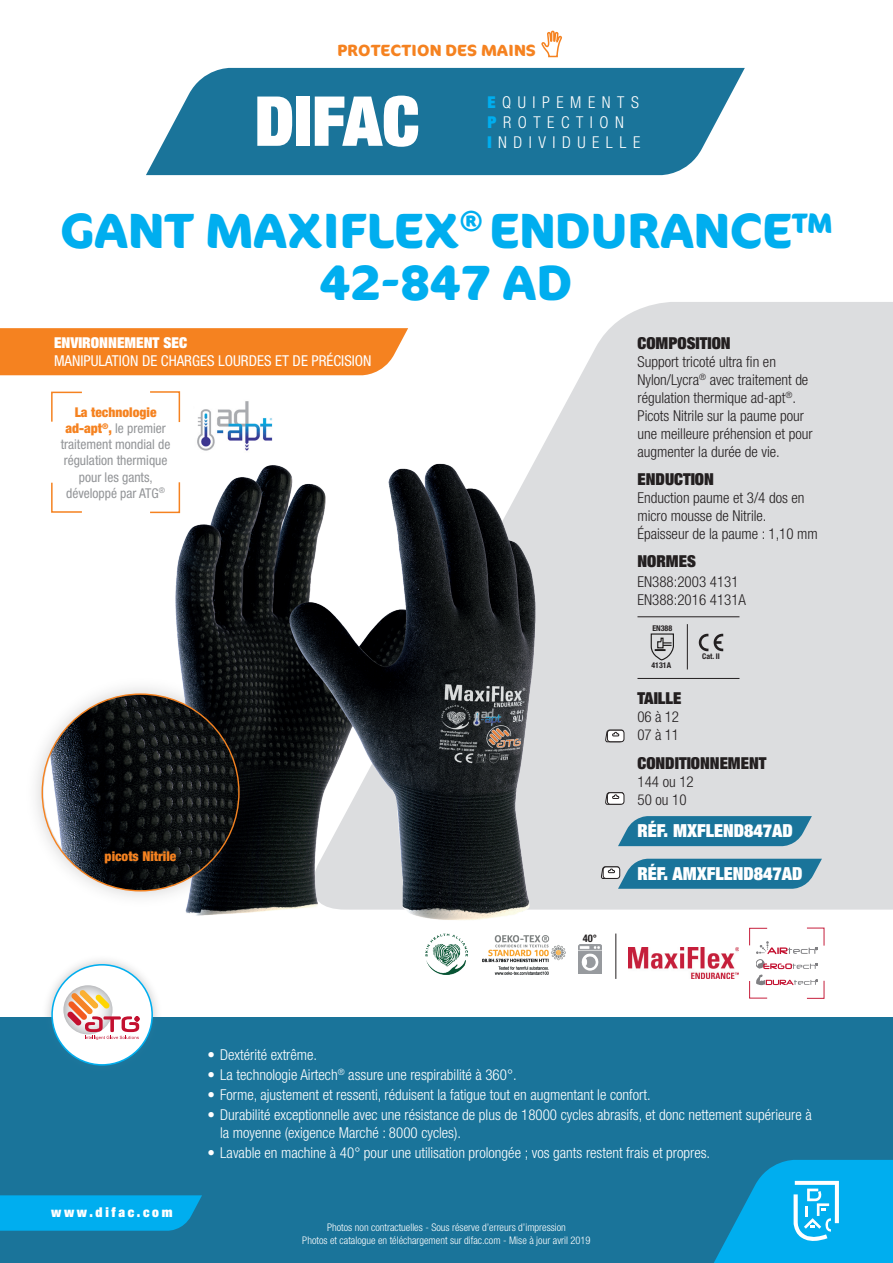
<style>
.page{position:relative;width:893px;height:1263px;background:#fff}
.page>*{position:absolute;margin:0;border:0;box-sizing:border-box;transform-origin:0 0}
.t1{font:900 expanded 69px "Helvetica Neue";color:#fff}
.t2{font:700 49.5px/52.5px "Cocon Pro";color:#00aeef;text-align:center}
.t3{font:900 expanded 18px "Helvetica Neue";color:#fff}
.t4{font:900 expanded 16.5px "Helvetica Neue";color:#231f20}
.t5{font:300 condensed 16.35px/19.6px "Helvetica Neue";letter-spacing:.4em;color:#fff}
.t6{font:700 16.2px "Cocon Pro";letter-spacing:.01em;color:#f58220}
.t7{font:300 condensed 15px/18px "Helvetica Neue";color:#fff}
.t8{font:300 condensed 15px/18px "Helvetica Neue";color:#231f20}
.t9{font:condensed 15px "Helvetica Neue";color:#fff}
.t10{font:900 expanded 15px "Helvetica Neue";color:#fff}
.t11{font:condensed 13.5px/16.2px "Helvetica Neue";color:#939598;text-align:center}
.t12{font:900 expanded 13.5px "Helvetica Neue";letter-spacing:.2em;color:#fff}
.t13{font:900 condensed 13.5px "Helvetica Neue";color:#f58220}
.t14{font:300 condensed 10.5px/12.6px "Helvetica Neue";color:#fff;text-align:center}
.t15{font:700 condensed 10.5px "Helvetica Neue";color:#231f20}
.t16{font:700 condensed 7.95px "Helvetica Neue";color:#231f20}
.t17{font:700 condensed 7.8px "Helvetica Neue";color:#231f20}
.s1{font-weight:900;font-stretch:expanded;color:#00aeef}
.s2{font-weight:900;color:#f58220}
</style>
<div class="page">
<svg style="left:146px;top:68px;width:599px;height:107px;background:#3181a4"></svg>
<svg style="left:540px;top:30px;width:23px;height:42px"></svg>
<div style="left:0;top:328px;width:294px;height:47px;background:#f58220"></div>
<div style="left:0;top:1017px;width:893px;height:246px;background:#1a749a"></div>
<svg style="left:714px;top:1160px;width:179px;height:103px"></svg>
<svg style="left:0;top:1195px;width:202px;height:36px;background:#01a9e9"></svg>
<svg style="left:294px;top:302px;width:599px;height:608px;fill:#dcdddf"></svg>
<svg style="left:618px;top:816px;width:194px;height:30px;background:#2d7ea0"></svg>
<svg style="left:601px;top:859px;width:221px;height:30px;background:#3883a3"></svg>
<svg style="left:605px;top:792px;width:19px;height:13px"></svg>
<svg style="left:605px;top:729px;width:19px;height:13px"></svg>
<img style="left:47px;top:960px;width:110px;height:106px">
<div style="left:52px;top:965px;width:100px;height:100px;background:#fff;border-radius:50%"></div>
<div style="left:51px;top:964px;width:102px;height:102px;border:2px solid #00aeef;border-radius:50%"></div>
<svg style="left:63px;top:985px;width:50px;height:49px"></svg>
<svg style="left:67px;top:990px;width:72px;height:50px"></svg>
<svg style="left:51px;top:391px;width:31px;height:31px"></svg>
<svg style="left:51px;top:482px;width:31px;height:31px"></svg>
<svg style="left:150px;top:391px;width:31px;height:32px"></svg>
<svg style="left:150px;top:511px;width:11px;height:3px"></svg>
<hr style="left:637px;top:616px;width:102px;height:1px;background:#231f20">
<hr style="left:637px;top:678px;width:102px;height:1px;background:#231f20">
<hr style="left:687px;top:624px;width:1px;height:45px;background:#231f20">
<svg style="left:651px;top:633px;width:23px;height:27px"></svg>
<svg style="left:714px;top:634px;width:9px;height:17px"></svg>
<svg style="left:699px;top:634px;width:9px;height:17px"></svg>
<img style="left:197px;top:401px;width:76px;height:50px">
<div style="left:190px;top:393px;width:30px;height:12px;background:#fff"></div>
<img style="left:628px;top:948px;width:110px;height:30px">
<svg style="left:749px;top:927px;width:76px;height:72px"></svg>
<img style="left:161px;top:459px;width:381px;height:461px">
<img style="left:578px;top:945px;width:24px;height:29px">
<hr style="left:616px;top:933px;width:1px;height:46px;background:#231f20">
<img style="left:36px;top:669px;width:227px;height:246px">
<img style="left:42px;top:694px;width:197px;height:197px;border-radius:98px">
<img style="left:482px;top:935px;width:83px;height:40px">
<img style="left:426px;top:933px;width:41px;height:42px">
<p class="t6" style="left:337px;top:39px;width:200px">PROTECTION DES MAINS</p>
<h1 class="t1" style="left:255px;top:77px;width:166px">DIFAC</h1>
<p class="t5" style="left:487px;top:93px;width:154px"><span class="s1">E</span>QUIPEMENTS<br><span class="s1">P</span>ROTECTION<br><span class="s1">I</span>NDIVIDUELLE</p>
<h2 class="t2" style="left:60px;top:203px;width:774px">GANT MAXIFLEX<sup>®</sup> ENDURANCE™<br>42-847 AD</h2>
<p class="t10" style="left:54px;top:333px;width:135px">ENVIRONNEMENT SEC</p>
<p class="t9" style="left:54px;top:352px;width:319px">MANIPULATION DE CHARGES LOURDES ET DE PRÉCISION</p>
<p class="t11" style="left:61px;top:404px;width:111px"><span class="s2">La technologie ad-apt</span><sup>®</sup><span class="s2">,</span> le premier traitement mondial de régulation thermique pour les gants, développé par ATG<sup>®</sup></p>
<p class="t13" style="left:105px;top:848px;width:73px">picots Nitrile</p>
<p class="t15" style="left:583px;top:931px;width:16px">40°</p>
<p class="t4" style="left:637px;top:332px;width:95px">COMPOSITION</p>
<p class="t8" style="left:637px;top:352px;width:177px">Support tricoté ultra fin en<br>Nylon/Lycra<sup>®</sup> avec traitement de régulation thermique ad-apt<sup>®</sup>.<br>Picots Nitrile sur la paume pour une meilleure préhension et pour augmenter la durée de vie.</p>
<p class="t4" style="left:637px;top:468px;width:78px">ENDUCTION</p>
<p class="t8" style="left:637px;top:488px;width:182px">Enduction paume et 3/4 dos en micro mousse de Nitrile.<br>Épaisseur de la paume : 1,10 mm</p>
<p class="t4" style="left:637px;top:551px;width:60px">NORMES</p>
<p class="t8" style="left:637px;top:573px;width:110px">EN388:2003 4131<br>EN388:2016 4131A</p>
<p class="t16" style="left:652px;top:623px;width:21px">EN388</p>
<p class="t16" style="left:651px;top:660px;width:21px">4131A</p>
<p class="t17" style="left:702px;top:651px;width:19px">Cat. II</p>
<p class="t4" style="left:637px;top:688px;width:46px">TAILLE</p>
<p class="t8" style="left:637px;top:708px;width:43px">06 à 12<br>07 à 11</p>
<p class="t4" style="left:637px;top:752px;width:130px">CONDITIONNEMENT</p>
<p class="t8" style="left:637px;top:772px;width:58px">144 ou 12<br>50 ou 10</p>
<p class="t3" style="left:638px;top:819px;width:157px">RÉF. MXFLEND847AD</p>
<p class="t3" style="left:638px;top:861px;width:166px">RÉF. AMXFLEND847AD</p>
<p class="t12" style="left:51px;top:1204px;width:123px">www.difac.com</p>
<p class="t7" style="left:207px;top:1045px;width:111px">• Dextérité extrême.</p>
<p class="t7" style="left:207px;top:1065px;width:311px">• La technologie Airtech<sup>®</sup> assure une respirabilité à 360°.</p>
<p class="t7" style="left:207px;top:1085px;width:445px">• Forme, ajustement et ressenti, réduisent la fatigue tout en augmentant le confort.</p>
<p class="t7" style="left:220px;top:1105px;width:593px;text-indent:-13px">• Durabilité exceptionnelle avec une résistance de plus de 18000 cycles abrasifs, et donc nettement supérieure à la moyenne (exigence Marché : 8000 cycles).</p>
<p class="t7" style="left:207px;top:1144px;width:504px">• Lavable en machine à 40° pour une utilisation prolongée ; vos gants restent frais et propres.</p>
<p class="t14" style="left:302px;top:1221px;width:290px">Photos non contractuelles - Sous réserve d’erreurs d’impression<br>Photos et catalogue en téléchargement sur difac.com - Mise à jour avril 2019</p>
</div>
